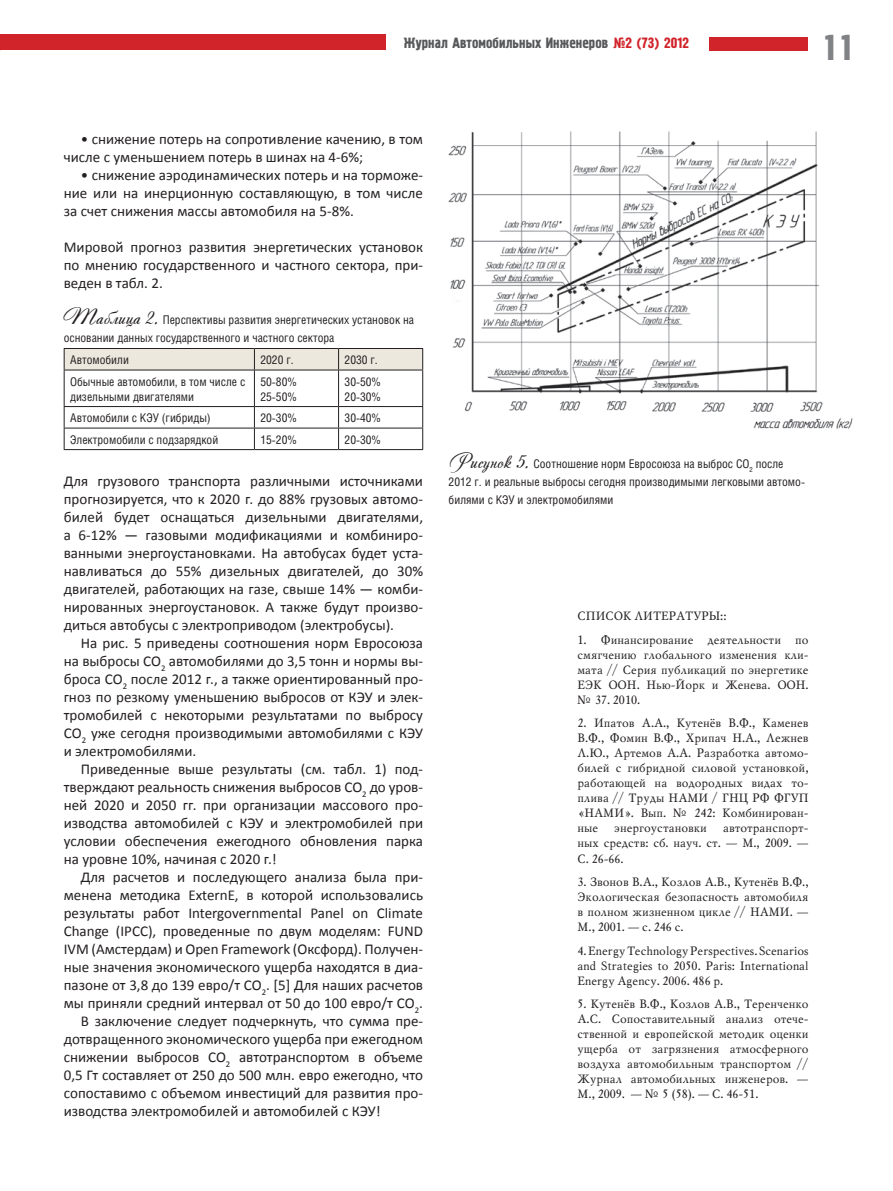
<style>
.page{position:relative;width:893px;height:1191px;background:#fff}
.page>*{position:absolute;margin:0;border:0;box-sizing:border-box;transform-origin:0 0}
.t1{font:36px "Machine C";color:#808285}
.t2{font:15px/18px "Calibri";color:#231f20;text-align:justify}
.t3{font:15px "Pollock 1 C";color:#57585a}
.t4{font:12px/15px "Mysl C";color:#231f20;text-align:justify}
.t5{font:12px/18px "Helios Cond";color:#231f20}
.t6{font:12px "Mysl C";letter-spacing:.195em;color:#231f20}
.s1{color:#d1232a}
.s2{font-family:"Andantinoscript";font-size:21px}
</style>
<div class="page">
<div style="left:0;top:34px;width:386px;height:16px;background:#d1232a"></div>
<div style="left:709px;top:38px;width:99px;height:13px;background:#d1232a"></div>
<svg style="left:64px;top:348px;width:359px;height:22px;background:#dcd8cf"></svg>
<hr style="left:64px;top:370px;width:190px;height:1px;background:#231f20">
<hr style="left:64px;top:370px;width:1px;height:36px;background:#231f20">
<hr style="left:254px;top:370px;width:85px;height:1px;background:#231f20">
<hr style="left:254px;top:370px;width:1px;height:36px;background:#231f20">
<hr style="left:339px;top:370px;width:84px;height:1px;background:#231f20">
<hr style="left:338px;top:370px;width:1px;height:36px;background:#231f20">
<hr style="left:422px;top:370px;width:1px;height:36px;background:#231f20">
<hr style="left:64px;top:406px;width:190px;height:1px;background:#231f20">
<hr style="left:254px;top:406px;width:85px;height:1px;background:#231f20">
<hr style="left:339px;top:406px;width:84px;height:1px;background:#231f20">
<hr style="left:64px;top:428px;width:190px;height:1px;background:#231f20">
<svg style="left:64px;top:407px;width:1px;height:42px"></svg>
<hr style="left:254px;top:428px;width:85px;height:1px;background:#231f20">
<svg style="left:254px;top:407px;width:1px;height:42px"></svg>
<hr style="left:339px;top:428px;width:84px;height:1px;background:#231f20">
<svg style="left:338px;top:407px;width:1px;height:42px"></svg>
<svg style="left:422px;top:407px;width:1px;height:42px"></svg>
<hr style="left:64px;top:449px;width:190px;height:1px;background:#231f20">
<hr style="left:254px;top:449px;width:85px;height:1px;background:#231f20">
<hr style="left:339px;top:449px;width:84px;height:1px;background:#231f20">
<img style="left:448px;top:131px;width:405px;height:298px">
<p class="t3" style="left:404px;top:34px;width:287px">Журнал Автомобильных Инженеров <span class="s1">№2 (73) 2012</span></p>
<h1 class="t1" style="left:822px;top:27px;width:34px">11</h1>
<p class="t2" style="left:64px;top:129px;width:361px;text-indent:17px">• снижение потерь на сопротивление качению, в том числе с уменьшением потерь в шинах на 4-6%;</p>
<p class="t2" style="left:64px;top:165px;width:361px;text-indent:17px">• снижение аэродинамических потерь и на торможе&shy;ние или на инерционную составляющую, в том числе за счет снижения массы автомобиля на 5-8%.</p>
<p class="t2" style="left:64px;top:237px;width:361px">Мировой прогноз развития энергетических установок по мнению государственного и частного сектора, при&shy;веден в табл. 2.</p>
<p class="t5" style="left:64px;top:311px;width:352px"><span class="s2">Таблица 2.</span> Перспективы развития энергетических установок на основании данных государственного и частного сектора</p>
<p class="t5" style="left:70px;top:350px;width:60px">Автомобили</p>
<p class="t5" style="left:260px;top:350px;width:35px">2020 г.</p>
<p class="t5" style="left:345px;top:350px;width:35px">2030 г.</p>
<p class="t5" style="left:70px;top:373px;width:177px;line-height:15px">Обычные автомобили, в том числе с дизельными двигателями</p>
<p class="t5" style="left:260px;top:373px;width:38px;line-height:15px">50-80%<br>25-50%</p>
<p class="t5" style="left:345px;top:373px;width:38px;line-height:15px">30-50%<br>20-30%</p>
<p class="t5" style="left:70px;top:408px;width:142px">Автомобили с КЭУ (гибриды)</p>
<p class="t5" style="left:260px;top:408px;width:38px">20-30%</p>
<p class="t5" style="left:345px;top:408px;width:38px">30-40%</p>
<p class="t5" style="left:70px;top:430px;width:150px">Электромобили с подзарядкой</p>
<p class="t5" style="left:260px;top:430px;width:38px">15-20%</p>
<p class="t5" style="left:345px;top:430px;width:38px">20-30%</p>
<p class="t2" style="left:64px;top:471px;width:361px">Для грузового транспорта различными источниками прогнозируется, что к 2020 г. до 88% грузовых автомо&shy;билей будет оснащаться дизельными двигателями, а 6-12% — газовыми модификациями и комбиниро&shy;ванными энергоустановками. На автобусах будет уста&shy;навливаться до 55% дизельных двигателей, до 30% двигателей, работающих на газе, свыше 14% — комби&shy;нированных энергоустановок. А также будут произво&shy;диться автобусы с электроприводом (электробусы).</p>
<p class="t2" style="left:64px;top:633px;width:361px;text-indent:17px">На рис. 5 приведены соотношения норм Евросоюза на выбросы СО<sub>2</sub> автомобилями до 3,5 тонн и нормы вы&shy;броса СО<sub>2</sub> после 2012 г., а также ориентированный про&shy;гноз по резкому уменьшению выбросов от КЭУ и элек&shy;тромобилей с некоторыми результатами по выбросу СО<sub>2</sub> уже сегодня производимыми автомобилями с КЭУ и электромобилями.</p>
<p class="t2" style="left:64px;top:759px;width:361px;text-indent:17px">Приведенные выше результаты (см. табл. 1) под&shy;тверждают реальность снижения выбросов СО<sub>2</sub> до уров&shy;ней 2020 и 2050 гг. при организации массового про&shy;изводства автомобилей с КЭУ и электромобилей при условии обеспечения ежегодного обновления парка на уровне 10%, начиная с 2020 г.!</p>
<p class="t2" style="left:81px;top:867px;width:344px">Для расчетов и последующего анализа была при-</p>
<p class="t2" style="left:64px;top:885px;width:361px">менена методика ExternE, в которой использовались</p>
<p class="t2" style="left:64px;top:903px;width:361px">результаты работ Intergovernmental Panel on Climate</p>
<p class="t2" style="left:64px;top:921px;width:361px">Change (IPCC), проведенные по двум моделям: FUND</p>
<p class="t2" style="left:64px;top:939px;width:361px">IVM (Амстердам) и Open Framework (Оксфорд). Получен-</p>
<p class="t2" style="left:64px;top:957px;width:361px">ные значения экономического ущерба находятся в диа-</p>
<p class="t2" style="left:64px;top:975px;width:361px">пазоне от 3,8 до 139 евро/т СО<sub>2</sub>. [5] Для наших расчетов</p>
<p class="t2" style="left:64px;top:993px;width:361px">мы приняли средний интервал от 50 до 100 евро/т СО<sub>2</sub>.</p>
<p class="t2" style="left:81px;top:1011px;width:344px">В заключение следует подчеркнуть, что сумма пре-</p>
<p class="t2" style="left:64px;top:1029px;width:361px">дотвращенного экономического ущерба при ежегодном</p>
<p class="t2" style="left:64px;top:1047px;width:361px">снижении выбросов СО<sub>2</sub> автотранспортом в объеме</p>
<p class="t2" style="left:64px;top:1065px;width:361px">0,5 Гт составляет от 250 до 500 млн. евро ежегодно, что</p>
<p class="t2" style="left:64px;top:1083px;width:361px">сопоставимо с объемом инвестиций для развития про-</p>
<p class="t2" style="left:64px;top:1101px;width:318px">изводства электромобилей и автомобилей с КЭУ!</p>
<p class="t5" style="left:449px;top:455px;width:358px"><span class="s2">Рисунок 5.</span> Соотношение норм Евросоюза на выброс СО<sub>2</sub> после<br>2012 г. и реальные выбросы сегодня производимыми легковыми автомо&shy;билями с КЭУ и электромобилями</p>
<p class="t6" style="left:577px;top:610px;width:150px">Список литературы::</p>
<p class="t4" style="left:577px;top:633px;width:233px">1. Финансирование деятельности по смягчению глобального изменения кли&shy;мата // Серия публикаций по энергетике ЕЭК ООН. Нью-Йорк и Женева. ООН. № 37. 2010.</p>
<p class="t4" style="left:577px;top:716px;width:233px;text-align:left">2. Ипатов А.А., Кутенёв В.Ф., Каменев<br>В.Ф., Фомин В.Ф., Хрипач Н.А., Лежнев<br>Л.Ю., Артемов А.А. Разработка автомо&shy;билей с гибридной силовой установкой, работающей на водородных видах то&shy;плива // Труды НАМИ / ГНЦ РФ ФГУП «НАМИ». Вып. № 242: Комбинирован&shy;ные</p>
<p class="t4" style="left:577px;top:821px;width:233px;text-indent:145px">автотранспорт&shy;ных средств: сб. науч. ст. — М., 2009. — С. 26-66.</p>
<p class="t4" style="left:577px;top:875px;width:233px">3. Звонов В.А., Козлов А.В., Кутенёв В.Ф., Экологическая безопасность автомобиля в полном жизненном цикле // НАМИ. — М., 2001. — с. 246 с.</p>
<p class="t4" style="left:577px;top:943px;width:233px">4. Energy Technology Perspectives. Scenarios and Strategies to 2050. Paris: International Energy Agency. 2006. 486 p.</p>
<p class="t4" style="left:577px;top:997px;width:233px">5. Кутенёв В.Ф., Козлов А.В., Теренченко А.С. Сопоставительный анализ отече&shy;ственной и европейской методик оценки ущерба от загрязнения атмосферного воздуха автомобильным транспортом // Журнал автомобильных инженеров. — М., 2009. — № 5 (58). — С. 46-51.</p>
<p class="t4" style="left:614px;top:821px;width:94px">энергоустановки</p>
</div>
